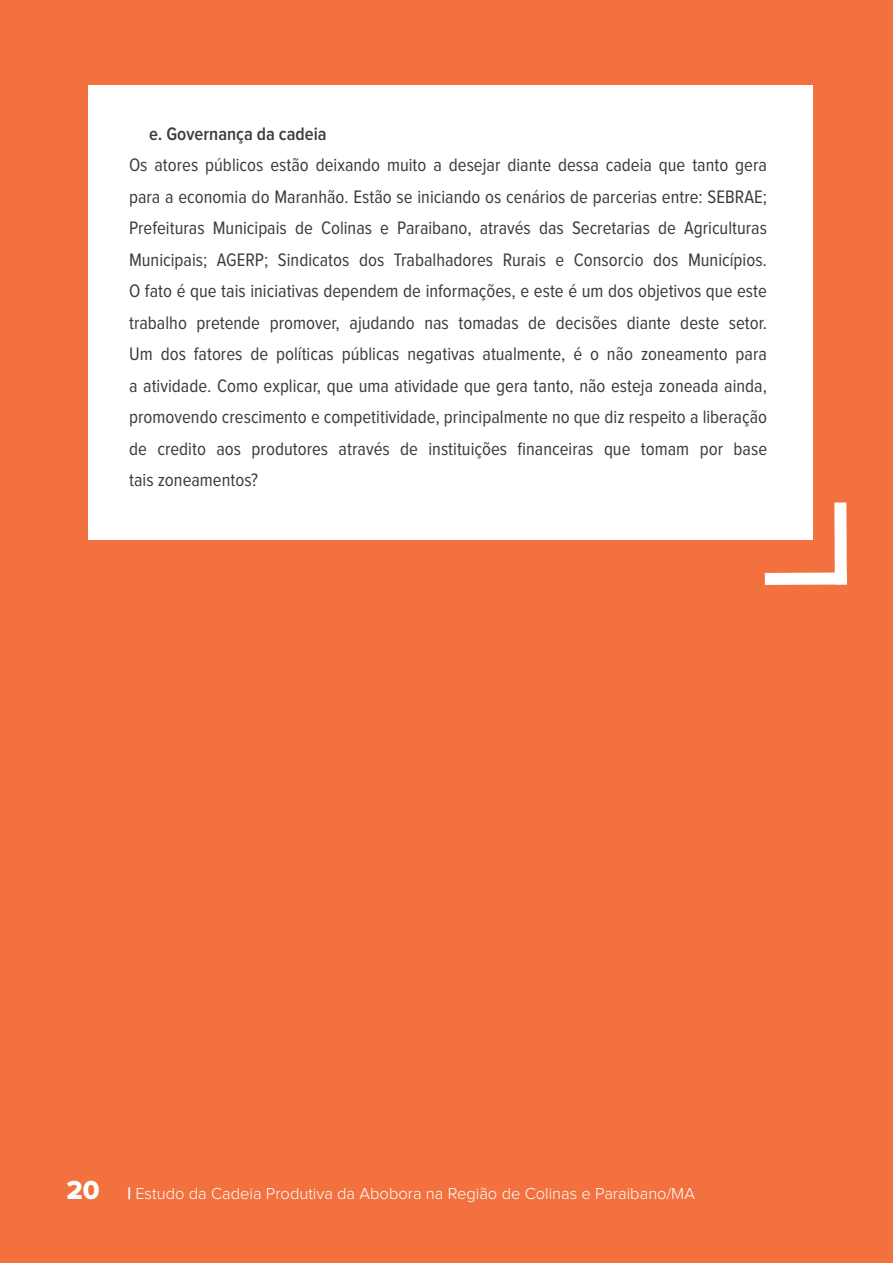
<style>
.page{position:relative;width:893px;height:1263px;background:#fff}
.page>*{position:absolute;margin:0;border:0;box-sizing:border-box;transform-origin:0 0}
.t1{font:18.75px/31.5px "Proxima Nova Cond";color:#393c3e;text-align:justify}
.t2{font:600 18.75px "Proxima Nova Cond";color:#393c3e}
.t3{font:300 16.5px "Proxima Nova";color:#fff}
.s1{font-family:"Proxima Nova Extrabld";font-weight:400;font-size:27px}
.s2{font-family:"Proxima Nova Extrabld";font-weight:400;font-size:16.8px}
</style>
<div class="page">
<div style="left:1px;top:0;width:892px;height:1263px;background:#f3713e"></div>
<div style="left:88px;top:85px;width:724px;height:454px;background:#fff"></div>
<svg style="left:765px;top:502px;width:82px;height:83px"></svg>
<p class="t2" style="left:149px;top:125px;width:179px">e. Governança da cadeia</p>
<p class="t1" style="left:129px;top:150px;width:640px">Os atores públicos estão deixando muito a desejar diante dessa cadeia que tanto gera para a economia do Maranhão. Estão se iniciando os cenários de parcerias entre: SEBRAE; Prefeituras Municipais de Colinas e Paraibano, através das Secretarias de Agriculturas Municipais; AGERP; Sindicatos dos Trabalhadores Rurais e Consorcio dos Municípios.<br>O fato é que tais iniciativas dependem de informações, e este é um dos objetivos que este trabalho pretende promover, ajudando nas tomadas de decisões diante deste setor.<br>Um dos fatores de políticas públicas negativas atualmente, é o não zoneamento para a atividade. Como explicar, que uma atividade que gera tanto, não esteja zoneada ainda, promovendo crescimento e competitividade, principalmente no que diz respeito a liberação de credito aos produtores através de instituições financeiras que tomam por base tais zoneamentos?</p>
<p class="t3" style="left:67px;top:1185px;width:630px"><span class="s1">20</span> <span class="s2">|</span> Estudo da Cadeia Produtiva da Abobora na Região de Colinas e Paraibano/MA</p>
</div>
